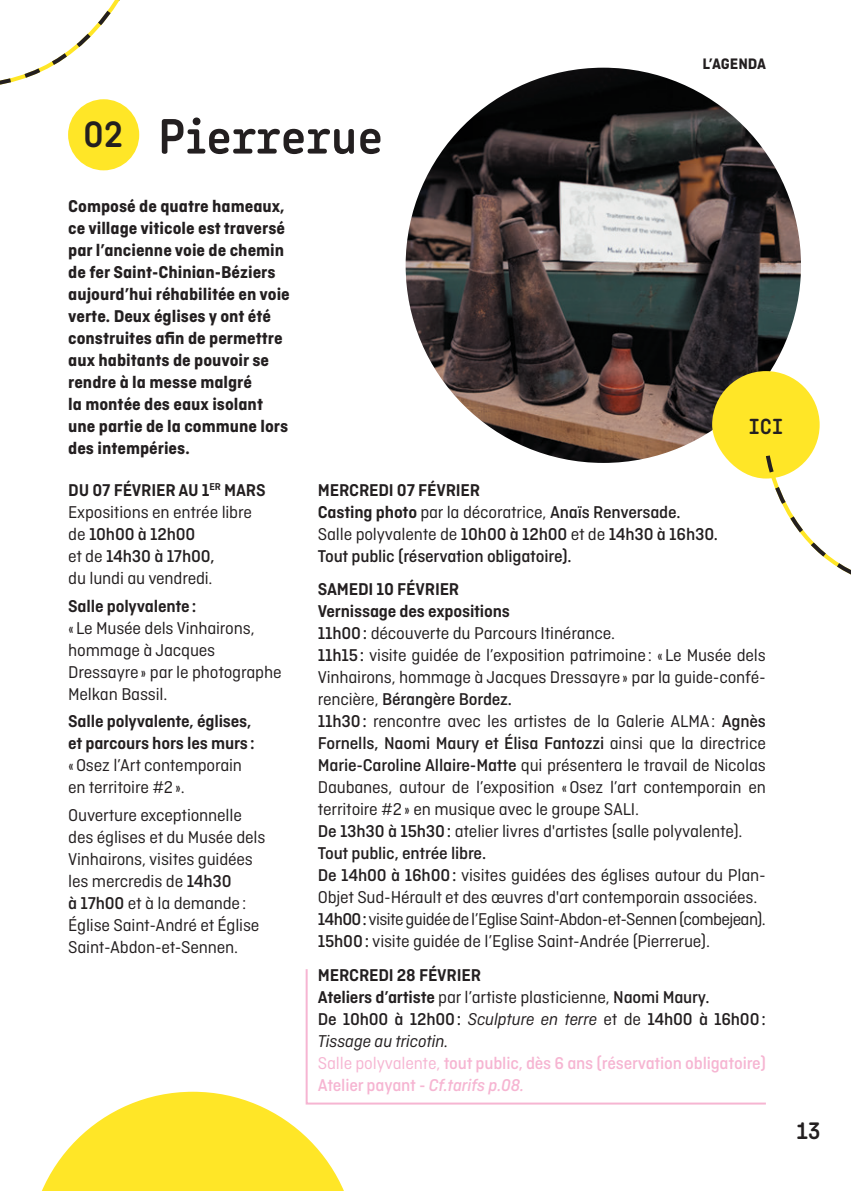
<style>
.page{position:relative;width:851px;height:1191px;background:#fff}
.page>*{position:absolute;margin:0;border:0;box-sizing:border-box;transform-origin:0 0}
.t1{font:500 50px "Angus";color:#231f20}
.t2{font:500 24px "Angus";color:#231f20}
.t3{font:500 22px "Angus";color:#231f20}
.t4{font:18px/22px "Ciutadella";letter-spacing:-.01em;color:#231f20}
.t5{font:700 18px/22px "Ciutadella";color:#231f20}
.t6{font:500 18px/22px "Ciutadella";letter-spacing:-.01em;color:#f6b5d2}
.t7{font:500 18px/22px "Ciutadella";letter-spacing:-.01em;color:#231f20}
.t8{font:600 18px/22px "Ciutadella";letter-spacing:-.01em;color:#231f20}
.t9{font:700 16px "Ciutadella";color:#231f20}
.s1{font-size:36.8px}
.s2{font-weight:600}
.s3{font-weight:500}
.s4{font-weight:400}
.s5{font-weight:600;color:#231f20}
.s6{font-weight:400;color:#231f20}
.s7{color:#231f20}
.s8{font-weight:400;font-style:italic;color:#231f20}
.s9{font-style:italic}
</style>
<div class="page">
<svg style="left:42px;top:1091px;width:302px;height:100px"></svg>
<img style="left:405px;top:68px;width:395px;height:395px;border-radius:198px">
<div style="left:712px;top:371px;width:107px;height:107px;background:#ffe627;border-radius:50%"></div>
<svg style="left:763px;top:452px;width:87px;height:122px"></svg>
<svg style="left:304px;top:969px;width:462px;height:136px"></svg>
<svg style="left:0;top:0;width:126px;height:116px"></svg>
<div style="left:68px;top:99px;width:71px;height:71px;background:#ffe627;border-radius:50%"></div>
<p class="t9" style="left:702px;top:54px;width:65px">L’AGENDA</p>
<h1 class="t1" style="left:83px;top:105px;width:302px"><span class="s1">02</span> Pierrerue</h1>
<p class="t5" style="left:68px;top:195px;width:223px">Composé de quatre hameaux, ce village viticole est traversé par l’ancienne voie de chemin de fer Saint-Chinian-Béziers aujourd’hui réhabilitée en voie verte. Deux églises y ont été construites afin de permettre aux habitants de pouvoir se rendre à la messe malgré<br>la montée des eaux isolant une partie de la commune lors des intempéries.</p>
<p class="t4" style="left:68px;top:479px;width:199px"><span class="s2">DU 07 FÉVRIER AU 1</span><sup>ER</sup> <span class="s2">MARS<br></span>Expositions en entrée libre de <span class="s3">10h00 à 12h00<br></span>et de <span class="s3">14h30 à 17h00,<br></span>du lundi au vendredi.</p>
<p class="t8" style="left:68px;top:594px;width:130px">Salle polyvalente:</p>
<p class="t4" style="left:68px;top:616px;width:215px">«Le Musée dels Vinhairons, hommage à Jacques<br>Dressayre» par le photographe<br>Melkan Bassil.</p>
<p class="t8" style="left:68px;top:710px;width:188px">Salle polyvalente, églises, et parcours hors les murs:</p>
<p class="t4" style="left:68px;top:754px;width:175px">«Osez l’Art contemporain en territoire #2».</p>
<p class="t4" style="left:68px;top:804px;width:199px">Ouverture exceptionnelle des églises et du Musée dels<br>Vinhairons, visites guidées les mercredis de <span class="s3">14h30<br>à 17h00</span> et à la demande:<br>Église Saint-André et Église<br>Saint-Abdon-et-Sennen.</p>
<p class="t3" style="left:748px;top:413px;width:35px">ICI</p>
<p class="t7" style="left:318px;top:479px;width:401px"><span class="s2">MERCREDI 07 FÉVRIER<br>Casting photo</span> <span class="s4">par la décoratrice,</span> Anaïs Renversade.<br><span class="s4">Salle polyvalente de</span> 10h00 à 12h00 <span class="s4">et de</span> 14h30 à 16h30.<br>Tout public (réservation obligatoire).</p>
<p class="t4" style="left:318px;top:578px;width:449px"><span class="s2">SAMEDI 10 FÉVRIER<br>Vernissage des expositions<br></span><span class="s3">11h00:</span> découverte du Parcours Itinérance.<br><span class="s3">11h15:</span> visite guidée de l’exposition patrimoine: «Le Musée dels Vinhairons, hommage à Jacques Dressayre» par la guide-confé&shy;rencière, <span class="s3">Bérangère Bordez.<br>11h30:</span> rencontre avec les artistes de la Galerie ALMA: <span class="s3">Agnès Fornells, Naomi Maury et Élisa Fantozzi</span> ainsi que la directrice <span class="s3">Marie-Caroline Allaire-Matte</span> qui présentera le travail de Nicolas Daubanes, autour de l’exposition «Osez l’art contemporain en territoire #2» en musique avec le groupe SALI.<br><span class="s3">De 13h30 à 15h30:</span> atelier livres d'artistes (salle polyvalente).<br><span class="s3">Tout public, entrée libre.<br>De 14h00 à 16h00:</span> visites guidées des églises autour du Plan-Objet Sud-Hérault et des œuvres d'art contemporain associées.<br><span class="s3">14h00:</span> visite guidée de l’Eglise Saint-Abdon-et-Sennen (combejean).<br><span class="s3">15h00:</span> visite guidée de l’Eglise Saint-Andrée (Pierrerue).</p>
<p class="t6" style="left:318px;top:963px;width:449px"><span class="s5">MERCREDI 28 FÉVRIER<br>Ateliers d’artiste</span> <span class="s6">par l’artiste plasticienne,</span> <span class="s7">Naomi Maury.<br>De 10h00 à 12h00:</span> <span class="s8">Sculpture en terre</span> <span class="s6">et de</span> <span class="s7">14h00 à 16h00:<br></span><span class="s8">Tissage au tricotin.<br></span><span class="s4">Salle polyvalente,</span> tout public, dès 6 ans (réservation obligatoire)<br>Atelier payant - <span class="s9">Cf.tarifs p.08.</span></p>
<h2 class="t2" style="left:796px;top:1116px;width:26px">13</h2>
</div>
